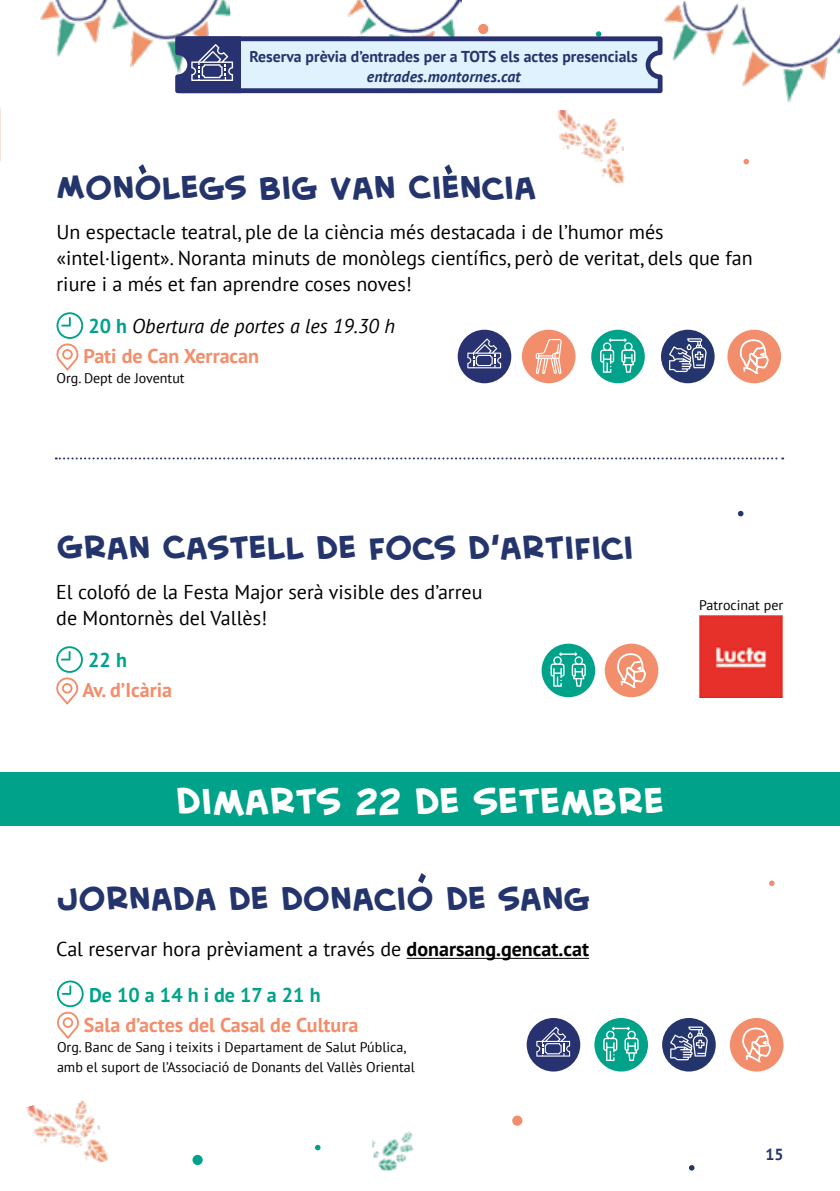
<style>
.page{position:relative;width:840px;height:1191px;background:#fff}
.page>*{position:absolute;margin:0;border:0;box-sizing:border-box;transform-origin:0 0}
.t1{font:36px "Creative Block BB Bold";color:#fff}
.t2{font:32px "Creative Block BB Bold";color:#24346c}
.t3{font:20px/26px "PT Sans";color:#000}
.t4{font:italic 20px/30px "PT Sans";color:#000}
.t5{font:700 20px "PT Sans";color:#f28e6b}
.t6{font:700 20px "PT Sans";color:#00a38a}
.t7{font:700 16px "PT Sans";color:#24346c}
.t8{font:700 15.8px "PT Sans";color:#24346c}
.t9{font:italic 700 15.8px "PT Sans";letter-spacing:.01em;color:#24346c}
.t10{font:14px/20px "PT Sans";color:#000}
.s1{font-weight:700;font-style:normal;color:#00a38a}
.s2{font-weight:700;font-style:normal;color:#f28e6b}
.s3{font-weight:700}
</style>
<div class="page">
<img style="left:347px;top:0;width:114px;height:31px">
<img style="left:652px;top:0;width:187px;height:103px">
<img style="left:40px;top:0;width:191px;height:67px">
<div style="left:478px;top:24px;width:10px;height:10px;background:#f28e6b;border-radius:50%"></div>
<svg style="left:175px;top:31px;width:487px;height:62px;background:#b3c2d9"></svg>
<div style="left:0;top:772px;width:839px;height:54px;background:#00a38a"></div>
<svg style="left:418px;top:873px;width:8px;height:10px"></svg>
<svg style="left:56px;top:646px;width:27px;height:58px"></svg>
<div style="left:541px;top:643px;width:54px;height:54px;background:#00a38a;border-radius:50%"></div>
<svg style="left:550px;top:652px;width:35px;height:34px"></svg>
<img style="left:699px;top:615px;width:83px;height:82px">
<svg style="left:56px;top:312px;width:27px;height:58px"></svg>
<svg style="left:138px;top:164px;width:8px;height:11px"></svg>
<svg style="left:444px;top:164px;width:8px;height:11px"></svg>
<div style="left:457px;top:330px;width:54px;height:53px;background:#283271;border-radius:50%"></div>
<svg style="left:467px;top:338px;width:34px;height:30px"></svg>
<div style="left:591px;top:330px;width:53px;height:53px;background:#00a38a;border-radius:50%"></div>
<svg style="left:600px;top:338px;width:35px;height:35px"></svg>
<div style="left:660px;top:330px;width:54px;height:53px;background:#24346c;border-radius:50%"></div>
<svg style="left:668px;top:338px;width:38px;height:34px"></svg>
<div style="left:521px;top:330px;width:54px;height:53px;background:#f28e6b;border-radius:50%"></div>
<svg style="left:535px;top:339px;width:26px;height:35px"></svg>
<svg style="left:56px;top:457px;width:726px;height:2px"></svg>
<div style="left:512px;top:1115px;width:10px;height:10px;background:#f28e6b;border-radius:50%"></div>
<svg style="left:315px;top:1144px;width:5px;height:6px"></svg>
<svg style="left:689px;top:1165px;width:5px;height:5px"></svg>
<div style="left:192px;top:1154px;width:10px;height:11px;background:#00a38a;border-radius:50%"></div>
<svg style="left:769px;top:880px;width:5px;height:6px"></svg>
<svg style="left:743px;top:159px;width:5px;height:5px"></svg>
<svg style="left:738px;top:511px;width:5px;height:5px"></svg>
<img style="left:557px;top:110px;width:67px;height:73px">
<img style="left:372px;top:1131px;width:42px;height:39px">
<img style="left:26px;top:1100px;width:82px;height:63px">
<div style="left:604px;top:643px;width:54px;height:54px;background:#f28e6b;border-radius:50%"></div>
<svg style="left:616px;top:643px;width:29px;height:55px"></svg>
<svg style="left:57px;top:980px;width:27px;height:58px"></svg>
<div style="left:526px;top:1018px;width:54px;height:53px;background:#283271;border-radius:50%"></div>
<svg style="left:536px;top:1026px;width:33px;height:30px"></svg>
<div style="left:594px;top:1018px;width:53px;height:53px;background:#00a38a;border-radius:50%"></div>
<svg style="left:603px;top:1026px;width:35px;height:35px"></svg>
<div style="left:661px;top:1018px;width:54px;height:53px;background:#24346c;border-radius:50%"></div>
<svg style="left:669px;top:1026px;width:38px;height:34px"></svg>
<div style="left:729px;top:1018px;width:54px;height:53px;background:#f28e6b;border-radius:50%"></div>
<svg style="left:741px;top:1018px;width:29px;height:54px"></svg>
<div style="left:727px;top:330px;width:53px;height:53px;background:#f28e6b;border-radius:50%"></div>
<svg style="left:738px;top:329px;width:30px;height:55px"></svg>
<hr style="left:406px;top:958px;width:182px;height:1px;background:#000">
<p class="t8" style="left:249px;top:46px;width:389px">Reserva prèvia d’entrades per a TOTS els actes presencials</p>
<p class="t9" style="left:366px;top:66px;width:155px">entrades.montornes.cat</p>
<h2 class="t2" style="left:56px;top:171px;width:481px">MONOLEGS BIG VAN CIENCIA</h2>
<p class="t3" style="left:56px;top:219px;width:697px">Un espectacle teatral, ple de la ciència més destacada i de l’humor més «intel·ligent». Noranta minuts de monòlegs científics, però de veritat, dels que fan riure i a més et fan aprendre coses noves!</p>
<p class="t4" style="left:83px;top:311px;width:313px"><span class="s1">20 h</span> Obertura de portes a les 19.30 h<br><span class="s2">Pati de Can Xerracan</span></p>
<p class="t10" style="left:56px;top:368px;width:130px">Org. Dept de Joventut</p>
<h2 class="t2" style="left:56px;top:531px;width:578px">GRAN CASTELL DE FOCS D’ARTIFICI</h2>
<p class="t3" style="left:56px;top:578px;width:427px">El colofó de la Festa Major serà visible des d’arreu de Montornès del Vallès!</p>
<p class="t6" style="left:88px;top:647px;width:40px">22 h</p>
<p class="t5" style="left:82px;top:677px;width:91px">Av. d’Icària</p>
<h1 class="t1" style="left:176px;top:783px;width:489px">DIMARTS 22 DE SETEMBRE</h1>
<h2 class="t2" style="left:56px;top:881px;width:534px">JORNADA DE DONACIO DE SANG</h2>
<p class="t3" style="left:56px;top:936px;width:534px">Cal reservar hora prèviament a través de <span class="s3">donarsang.gencat.cat</span></p>
<p class="t6" style="left:89px;top:981px;width:233px">De 10 a 14 h i de 17 a 21 h</p>
<p class="t5" style="left:84px;top:1011px;width:276px">Sala d’actes del Casal de Cultura</p>
<p class="t10" style="left:57px;top:1036px;width:359px">Org. Banc de Sang i teixits i Departament de Salut Pública, amb el suport de l’Associació de Donants del Vallès Oriental</p>
<p class="t10" style="left:698px;top:594px;width:85px">Patrocinat per</p>
<p class="t7" style="left:765px;top:1143px;width:20px">15</p>
</div>
